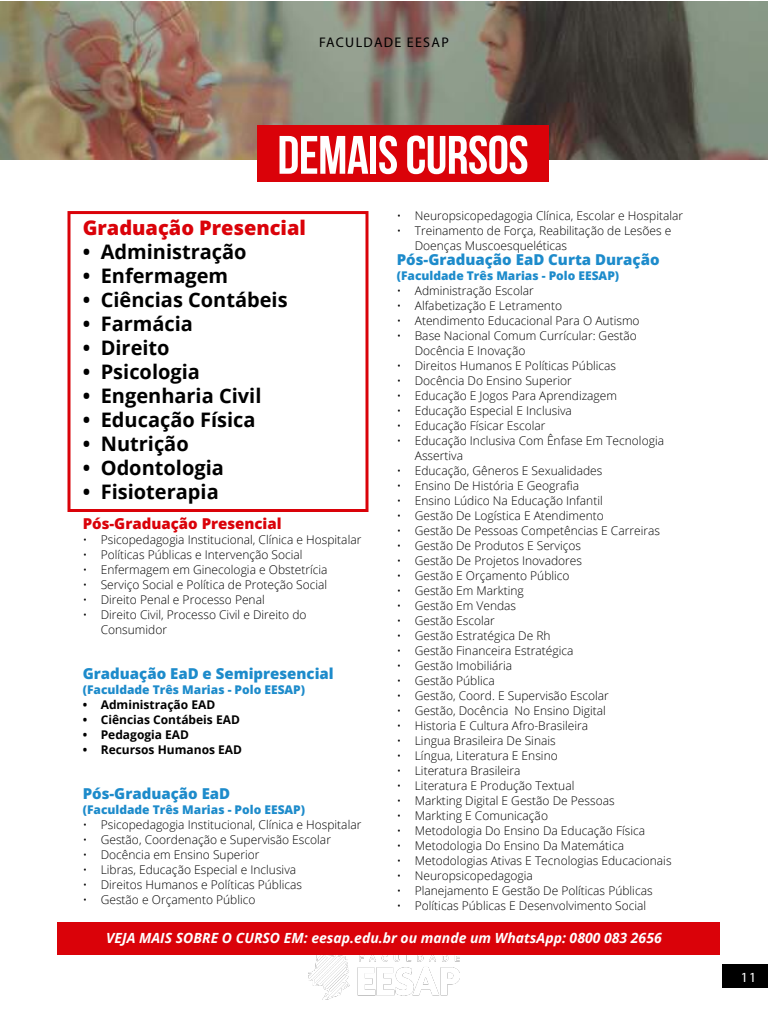
<style>
.page{position:relative;width:768px;height:1024px;background:#fff}
.page>*{position:absolute;margin:0;border:0;box-sizing:border-box;transform-origin:0 0}
.t1{font:700 54px "Bebas Neue";letter-spacing:-.01em;color:#fff}
.t2{font:700 20px "Open Sans";color:#000}
.t3{font:20px "Open Sans";color:#da0209}
.t4{font:15px "Open Sans";color:#1d8bcb}
.t5{font:15px "Open Sans";color:#da0209}
.t6{font:italic 14px "Open Sans";color:#fff}
.t7{font:14px "Myriad Pro";letter-spacing:.095em;color:#000}
.t8{font:14px "Myriad Pro";color:#fff}
.t9{font:300 12px/15px "Open Sans";color:#000}
.t10{font:12px "Open Sans";color:#1d8bcb}
.t11{font:700 12px "Open Sans";color:#000}
</style>
<div class="page">
<img style="left:0;top:2px;width:768px;height:158px">
<div style="left:257px;top:125px;width:292px;height:57px;background:#da0209"></div>
<div style="left:68px;top:211px;width:300px;height:301px;border:3px solid #da0209"></div>
<div style="left:722px;top:965px;width:46px;height:23px;background:#000"></div>
<img style="left:309px;top:955px;width:150px;height:45px">
<div style="left:57px;top:922px;width:663px;height:33px;background:#da0209"></div>
<p class="t7" style="left:319px;top:33px;width:131px">FACULDADE EESAP</p>
<h1 class="t1" style="left:277px;top:125px;width:253px">DEMAIS CURSOS</h1>
<p class="t9" style="left:397px;top:208px;width:288px">• Neuropsicopedagogia Clínica, Escolar e Hospitalar</p>
<p class="t9" style="left:415px;top:223px;width:258px;text-indent:-18px">• Treinamento de Força, Reabilitação de Lesões e<br>Doenças Muscoesqueléticas</p>
<p class="t4" style="left:397px;top:250px;width:264px">Pós-Graduação EaD Curta Duração</p>
<p class="t10" style="left:397px;top:268px;width:224px">(Faculdade Três Marias - Polo EESAP)</p>
<p class="t9" style="left:397px;top:283px;width:138px">• Administração Escolar</p>
<p class="t9" style="left:397px;top:298px;width:167px">• Alfabetização E Letramento</p>
<p class="t9" style="left:397px;top:313px;width:244px">• Atendimento Educacional Para O Autismo</p>
<p class="t9" style="left:415px;top:328px;width:224px;text-indent:-18px">• Base Nacional Comum Currícular: Gestão<br>Docência E Inovação</p>
<p class="t9" style="left:397px;top:358px;width:221px">• Direitos Humanos E Políticas Públicas</p>
<p class="t9" style="left:397px;top:373px;width:177px">• Docência Do Ensino Superior</p>
<p class="t9" style="left:397px;top:388px;width:222px">• Educação E Jogos Para Aprendizagem</p>
<p class="t9" style="left:397px;top:403px;width:177px">• Educação Especial E Inclusiva</p>
<p class="t9" style="left:397px;top:418px;width:150px">• Educação Físicar Escolar</p>
<p class="t9" style="left:415px;top:433px;width:251px;text-indent:-18px">• Educação Inclusiva Com Ênfase Em Tecnologia<br>Assertiva</p>
<p class="t9" style="left:397px;top:463px;width:207px">• Educação, Gêneros E Sexualidades</p>
<p class="t9" style="left:397px;top:478px;width:184px">• Ensino De História E Geografia</p>
<p class="t9" style="left:397px;top:493px;width:208px">• Ensino Lúdico Na Educação Infantil</p>
<p class="t9" style="left:397px;top:508px;width:209px">• Gestão De Logística E Atendimento</p>
<p class="t9" style="left:397px;top:523px;width:265px">• Gestão De Pessoas Competências E Carreiras</p>
<p class="t9" style="left:397px;top:538px;width:186px">• Gestão De Produtos E Serviços</p>
<p class="t9" style="left:397px;top:553px;width:187px">• Gestão De Projetos Inovadores</p>
<p class="t9" style="left:397px;top:568px;width:174px">• Gestão E Orçamento Público</p>
<p class="t9" style="left:397px;top:583px;width:129px">• Gestão Em Markting</p>
<p class="t9" style="left:397px;top:598px;width:121px">• Gestão Em Vendas</p>
<p class="t9" style="left:397px;top:613px;width:100px">• Gestão Escolar</p>
<p class="t9" style="left:397px;top:628px;width:155px">• Gestão Estratégica De Rh</p>
<p class="t9" style="left:397px;top:643px;width:178px">• Gestão Financeira Estratégica</p>
<p class="t9" style="left:397px;top:658px;width:117px">• Gestão Imobiliária</p>
<p class="t9" style="left:397px;top:673px;width:100px">• Gestão Pública</p>
<p class="t9" style="left:397px;top:688px;width:214px">• Gestão, Coord. E Supervisão Escolar</p>
<p class="t9" style="left:397px;top:703px;width:211px">• Gestão, Docência No Ensino Digital</p>
<p class="t9" style="left:397px;top:718px;width:193px">• Historia E Cultura Afro-Brasileira</p>
<p class="t9" style="left:397px;top:733px;width:160px">• Lingua Brasileira De Sinais</p>
<p class="t9" style="left:397px;top:748px;width:162px">• Língua, Literatura E Ensino</p>
<p class="t9" style="left:397px;top:763px;width:125px">• Literatura Brasileira</p>
<p class="t9" style="left:397px;top:778px;width:179px">• Literatura E Produção Textual</p>
<p class="t9" style="left:397px;top:793px;width:219px">• Markting Digital E Gestão De Pessoas</p>
<p class="t9" style="left:397px;top:808px;width:153px">• Markting E Comunicação</p>
<p class="t9" style="left:397px;top:823px;width:250px">• Metodologia Do Ensino Da Educação Física</p>
<p class="t9" style="left:397px;top:838px;width:229px">• Metodologia Do Ensino Da Matemática</p>
<p class="t9" style="left:397px;top:853px;width:276px">• Metodologias Ativas E Tecnologias Educacionais</p>
<p class="t9" style="left:397px;top:868px;width:138px">• Neuropsicopedagogia</p>
<p class="t9" style="left:397px;top:883px;width:257px">• Planejamento E Gestão De Políticas Públicas</p>
<p class="t9" style="left:397px;top:898px;width:251px">• Políticas Públicas E Desenvolvimento Social</p>
<h2 class="t3" style="left:83px;top:214px;width:225px">Graduação Presencial</h2>
<h2 class="t2" style="left:83px;top:238px;width:165px">• Administração</h2>
<h2 class="t2" style="left:83px;top:262px;width:147px">• Enfermagem</h2>
<h2 class="t2" style="left:83px;top:286px;width:206px">• Ciências Contábeis</h2>
<h2 class="t2" style="left:83px;top:310px;width:112px">• Farmácia</h2>
<h2 class="t2" style="left:83px;top:334px;width:88px">• Direito</h2>
<h2 class="t2" style="left:83px;top:358px;width:119px">• Psicologia</h2>
<h2 class="t2" style="left:83px;top:382px;width:180px">• Engenharia Civil</h2>
<h2 class="t2" style="left:83px;top:406px;width:174px">• Educação Física</h2>
<h2 class="t2" style="left:83px;top:430px;width:107px">• Nutrição</h2>
<h2 class="t2" style="left:83px;top:454px;width:143px">• Odontologia</h2>
<h2 class="t2" style="left:83px;top:478px;width:137px">• Fisioterapia</h2>
<p class="t5" style="left:83px;top:514px;width:200px">Pós-Graduação Presencial</p>
<p class="t9" style="left:83px;top:532px;width:280px">• Psicopedagogia Institucional, Clínica e Hospitalar</p>
<p class="t9" style="left:83px;top:547px;width:221px">• Políticas Públicas e Intervenção Social</p>
<p class="t9" style="left:83px;top:562px;width:246px">• Enfermagem em Ginecologia e Obstetrícia</p>
<p class="t9" style="left:83px;top:577px;width:246px">• Serviço Social e Política de Proteção Social</p>
<p class="t9" style="left:83px;top:592px;width:184px">• Direito Penal e Processo Penal</p>
<p class="t9" style="left:101px;top:607px;width:207px;text-indent:-18px">• Direito Civil, Processo Civil e Direito do<br>Consumidor</p>
<p class="t4" style="left:83px;top:664px;width:253px">Graduação EaD e Semipresencial</p>
<p class="t10" style="left:83px;top:682px;width:224px">(Faculdade Três Marias - Polo EESAP)</p>
<p class="t11" style="left:83px;top:696px;width:134px">• Administração EAD</p>
<p class="t11" style="left:83px;top:711px;width:159px">• Ciências Contábeis EAD</p>
<p class="t11" style="left:83px;top:726px;width:108px">• Pedagogia EAD</p>
<p class="t11" style="left:83px;top:741px;width:161px">• Recursos Humanos EAD</p>
<p class="t4" style="left:83px;top:784px;width:149px">Pós-Graduação EaD</p>
<p class="t10" style="left:83px;top:802px;width:224px">(Faculdade Três Marias - Polo EESAP)</p>
<p class="t9" style="left:83px;top:817px;width:280px">• Psicopedagogia Institucional, Clínica e Hospitalar</p>
<p class="t9" style="left:83px;top:832px;width:250px">• Gestão, Coordenação e Supervisão Escolar</p>
<p class="t9" style="left:83px;top:847px;width:178px">• Docência em Ensino Superior</p>
<p class="t9" style="left:83px;top:862px;width:215px">• Libras, Educação Especial e Inclusiva</p>
<p class="t9" style="left:83px;top:877px;width:221px">• Direitos Humanos e Políticas Públicas</p>
<p class="t9" style="left:83px;top:892px;width:174px">• Gestão e Orçamento Público</p>
<p class="t6" style="left:106px;top:928px;width:557px">VEJA MAIS SOBRE O CURSO EM: eesap.edu.br ou mande um WhatsApp: 0800 083 2656</p>
<p class="t8" style="left:741px;top:968px;width:17px">11</p>
</div>
